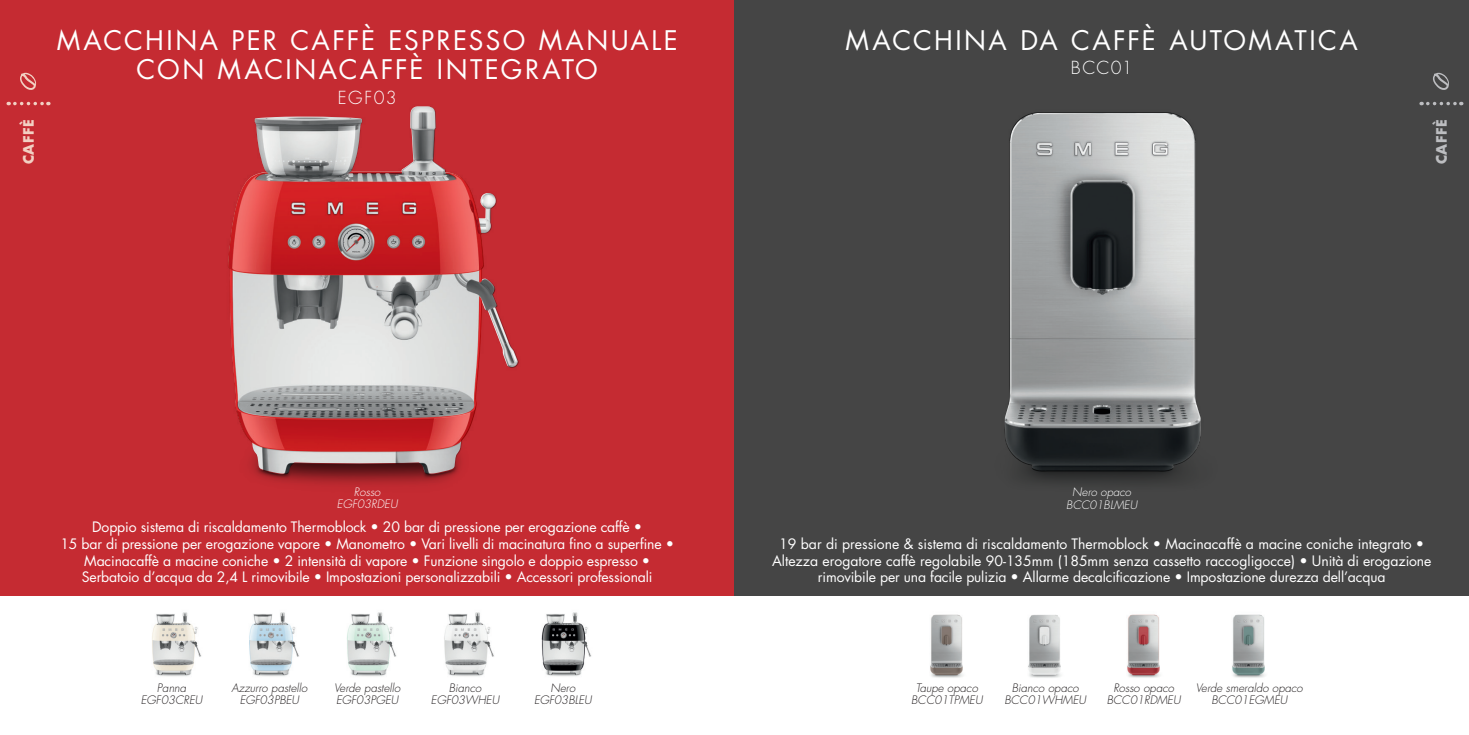
<style>
.page{position:relative;width:1469px;height:735px;background:#fff}
.page>*{position:absolute;margin:0;border:0;box-sizing:border-box;transform-origin:0 0}
.t1{font:26.25px/29.4px "Futura Std";letter-spacing:.09em;color:#fff;text-align:center}
.t2{font:300 17.5px "Futura Std";letter-spacing:.085em;color:#fff}
.t3{font:14px/16.8px "Futura Std";letter-spacing:-.01em;color:#fff;text-align:center}
.t4{font:700 14px "Futura Std";letter-spacing:.03em;color:#f2d0c3}
.t5{font:700 14px "Futura Std";letter-spacing:.03em;color:#bcbdc0}
.t6{font:italic 300 11.38px/12.2px "Futura Std";color:#231f20;text-align:center}
.t7{font:italic 300 11.38px/12.2px "Futura Std";color:#fff;text-align:center}
</style>
<div class="page">
<div style="left:0;top:0;width:734px;height:595px;background:#c52b32"></div>
<div style="left:734px;top:0;width:734px;height:595px;background:#454545"></div>
<img style="left:1021px;top:416px;width:180px;height:67px">
<img style="left:1004px;top:112px;width:196px;height:359px">
<img style="left:255px;top:360px;width:264px;height:125px">
<img style="left:228px;top:106px;width:290px;height:367px">
<img style="left:444px;top:612px;width:50px;height:65px">
<img style="left:347px;top:612px;width:50px;height:65px">
<img style="left:249px;top:612px;width:50px;height:65px">
<img style="left:152px;top:612px;width:50px;height:65px">
<img style="left:541px;top:612px;width:51px;height:65px">
<svg style="left:15px;top:102px;width:34px;height:3px"></svg>
<svg style="left:20px;top:73px;width:16px;height:17px"></svg>
<svg style="left:1427px;top:102px;width:34px;height:3px"></svg>
<svg style="left:1433px;top:73px;width:15px;height:17px"></svg>
<img style="left:1127px;top:614px;width:33px;height:64px">
<img style="left:1232px;top:614px;width:33px;height:64px">
<img style="left:1028px;top:615px;width:33px;height:63px">
<img style="left:930px;top:614px;width:33px;height:64px">
<p class="t4" style="left:19px;top:164px;width:47px;rotate:-90deg">CAFFÈ</p>
<h1 class="t1" style="left:57px;top:26px;width:622px">MACCHINA PER CAFFÈ ESPRESSO MANUALE<br>CON MACINACAFFÈ INTEGRATO</h1>
<p class="t2" style="left:338px;top:87px;width:60px">EGF03</p>
<h1 class="t1" style="left:845px;top:26px;width:514px">MACCHINA DA CAFFÈ AUTOMATICA</h1>
<p class="t2" style="left:1070px;top:57px;width:63px">BCC01</p>
<p class="t5" style="left:1432px;top:164px;width:47px;rotate:-90deg">CAFFÈ</p>
<p class="t7" style="left:337px;top:485px;width:62px">Rosso<br>EGF03RDEU</p>
<p class="t7" style="left:1066px;top:486px;width:72px">Nero opaco<br>BCC01BLMEU</p>
<p class="t3" style="left:60px;top:518px;width:615px">Doppio sistema di riscaldamento Thermoblock • 20 bar di pressione per erogazione caffè •<br>15 bar di pressione per erogazione vapore • Manometro • Vari livelli di macinatura fino a superfine • Macinacaffè a macine coniche • 2 intensità di vapore • Funzione singolo e doppio espresso • Serbatoio d’acqua da 2,4 L rimovibile • Impostazioni personalizzabili • Accessori professionali</p>
<p class="t3" style="left:772px;top:535px;width:661px">19 bar di pressione &amp; sistema di riscaldamento Thermoblock • Macinacaffè a macine coniche integrato •<br>Altezza erogatore caffè regolabile 90-135mm (185mm senza cassetto raccogligocce) • Unità di erogazione rimovibile per una facile pulizia • Allarme decalcificazione • Impostazione durezza dell’acqua</p>
<p class="t6" style="left:141px;top:681px;width:63px">Panna<br>EGF03CREU</p>
<p class="t6" style="left:232px;top:681px;width:77px">Azzurro pastello<br>EGF03PBEU</p>
<p class="t6" style="left:334px;top:681px;width:67px;text-align:left">Verde pastello<br>EGF03PGEU</p>
<p class="t6" style="left:534px;top:681px;width:59px">Nero<br>EGF03BLEU</p>
<p class="t6" style="left:431px;top:681px;width:70px">Bianco<br>EGF03WHEU</p>
<p class="t6" style="left:911px;top:681px;width:73px">Taupe opaco<br>BCC01TPMEU</p>
<p class="t6" style="left:1004px;top:681px;width:83px">Bianco opaco<br>BCC01WHMEU</p>
<p class="t6" style="left:1106px;top:681px;width:75px">Rosso opaco<br>BCC01RDMEU</p>
<p class="t6" style="left:1195px;top:681px;width:108px">Verde smeraldo opaco<br>BCC01EGMEU</p>
</div>
